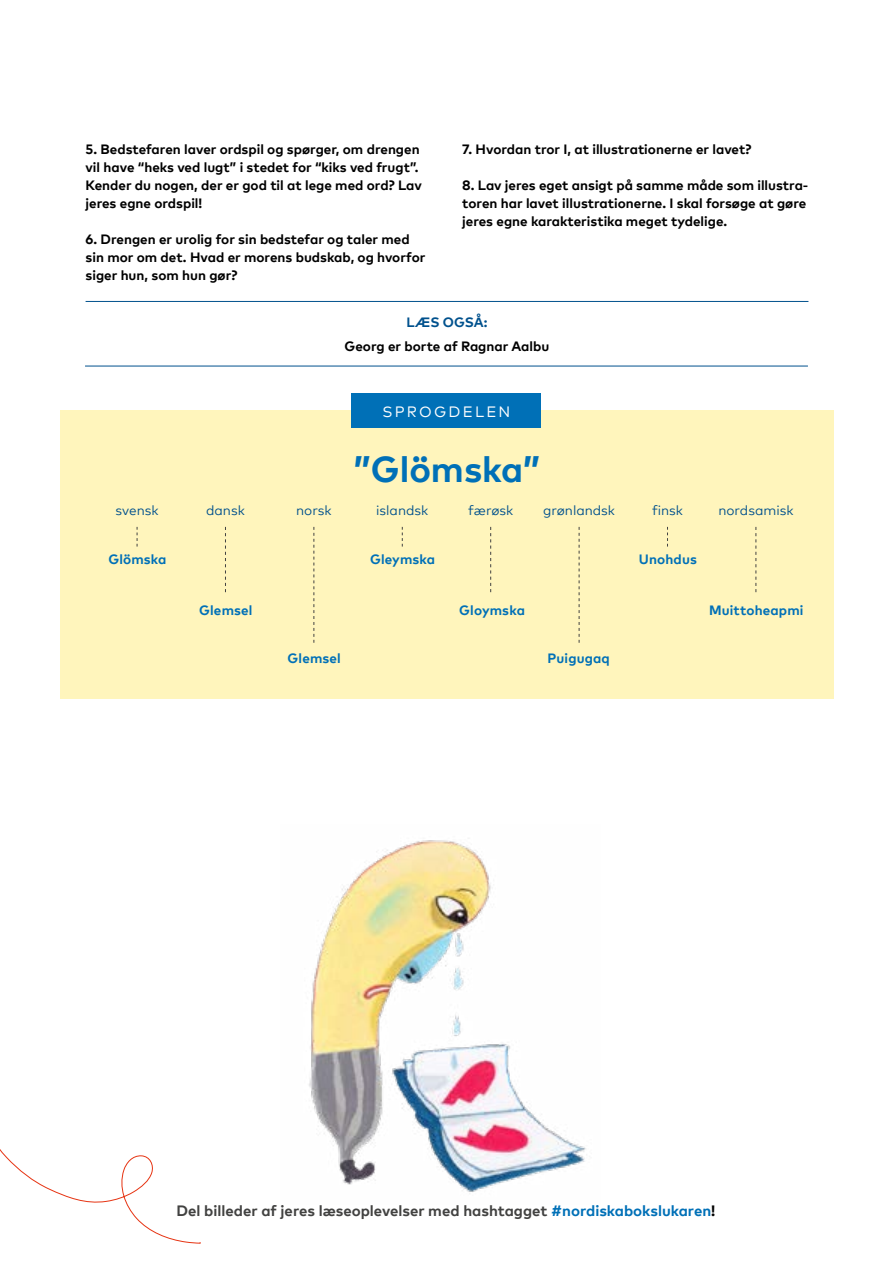
<style>
.page{position:relative;width:893px;height:1263px;background:#fff}
.page>*{position:absolute;margin:0;border:0;box-sizing:border-box;transform-origin:0 0}
.t1{font:700 36px "Mark Pro";color:#0070b7}
.t2{font:700 15px "Mark Pro";color:#424241}
.t3{font:15px "Mark Pro";letter-spacing:.145em;color:#fff}
.t4{font:700 13.5px/18px "Mark Pro";color:#000}
.t5{font:700 13.5px "Mark Pro";letter-spacing:.01em;color:#0070b7}
.t6{font:13.5px "Mark Pro";color:#00518d}
.t7{font:700 13.5px "Mark Pro";letter-spacing:.005em;color:#00518d}
.s1{color:#0070b7}
.s2{color:#000}
</style>
<div class="page">
<div style="left:60px;top:411px;width:773px;height:288px;background:#fff5bc"></div>
<div style="left:352px;top:394px;width:189px;height:34px;background:#0070b7"></div>
<svg style="left:137px;top:527px;width:1px;height:19px"></svg>
<svg style="left:402px;top:527px;width:1px;height:19px"></svg>
<svg style="left:667px;top:527px;width:1px;height:19px"></svg>
<svg style="left:225px;top:527px;width:1px;height:65px"></svg>
<svg style="left:490px;top:527px;width:1px;height:65px"></svg>
<svg style="left:755px;top:527px;width:1px;height:65px"></svg>
<svg style="left:313px;top:527px;width:1px;height:116px"></svg>
<svg style="left:579px;top:527px;width:1px;height:116px"></svg>
<hr style="left:86px;top:301px;width:722px;height:1px;background:#00518d">
<hr style="left:85px;top:366px;width:723px;height:1px;background:#00518d">
<svg style="left:0;top:1149px;width:201px;height:95px"></svg>
<img style="left:309px;top:840px;width:277px;height:354px">
<p class="t4" style="left:86px;top:139px;width:338px">5. Bedstefaren laver ordspil og spørger, om drengen vil have “heks ved lugt” i stedet for “kiks ved frugt”.<br>Kender du nogen, der er god til at lege med ord? Lav jeres egne ordspil!</p>
<p class="t4" style="left:86px;top:229px;width:341px">6. Drengen er urolig for sin bedstefar og taler med sin mor om det. Hvad er morens budskab, og hvorfor siger hun, som hun gør?</p>
<p class="t4" style="left:462px;top:139px;width:291px">7. Hvordan tror I, at illustrationerne er lavet?</p>
<p class="t4" style="left:462px;top:175px;width:348px">8. Lav jeres eget ansigt på samme måde som illustra&shy;toren har lavet illustrationerne. I skal forsøge at gøre jeres egne karakteristika meget tydelige.</p>
<p class="t7" style="left:406px;top:312px;width:83px">LÆS OGSÅ:</p>
<p class="t4" style="left:345px;top:336px;width:206px">Georg er borte af Ragnar Aalbu</p>
<p class="t3" style="left:383px;top:400px;width:129px">SPROGDELEN</p>
<h1 class="t1" style="left:354px;top:442px;width:188px">”Glömska”</h1>
<p class="t6" style="left:116px;top:500px;width:45px">svensk</p>
<p class="t6" style="left:206px;top:500px;width:40px">dansk</p>
<p class="t6" style="left:296px;top:500px;width:37px">norsk</p>
<p class="t6" style="left:376px;top:500px;width:54px">islandsk</p>
<p class="t6" style="left:468px;top:500px;width:47px">færøsk</p>
<p class="t6" style="left:543px;top:500px;width:73px">grønlandsk</p>
<p class="t6" style="left:652px;top:500px;width:33px">finsk</p>
<p class="t6" style="left:718px;top:500px;width:77px">nordsamisk</p>
<p class="t5" style="left:108px;top:549px;width:60px">Glömska</p>
<p class="t5" style="left:370px;top:549px;width:67px">Gleymska</p>
<p class="t5" style="left:639px;top:549px;width:59px">Unohdus</p>
<p class="t5" style="left:199px;top:599px;width:55px">Glemsel</p>
<p class="t5" style="left:459px;top:599px;width:67px">Gloymska</p>
<p class="t5" style="left:709px;top:599px;width:96px">Muittoheapmi</p>
<p class="t5" style="left:288px;top:648px;width:55px">Glemsel</p>
<p class="t5" style="left:548px;top:648px;width:64px">Puigugaq</p>
<p class="t2" style="left:177px;top:1199px;width:540px">Del billeder af jeres læseoplevelser med hashtagget <span class="s1">#nordiskabokslukaren</span><span class="s2">!</span></p>
</div>
